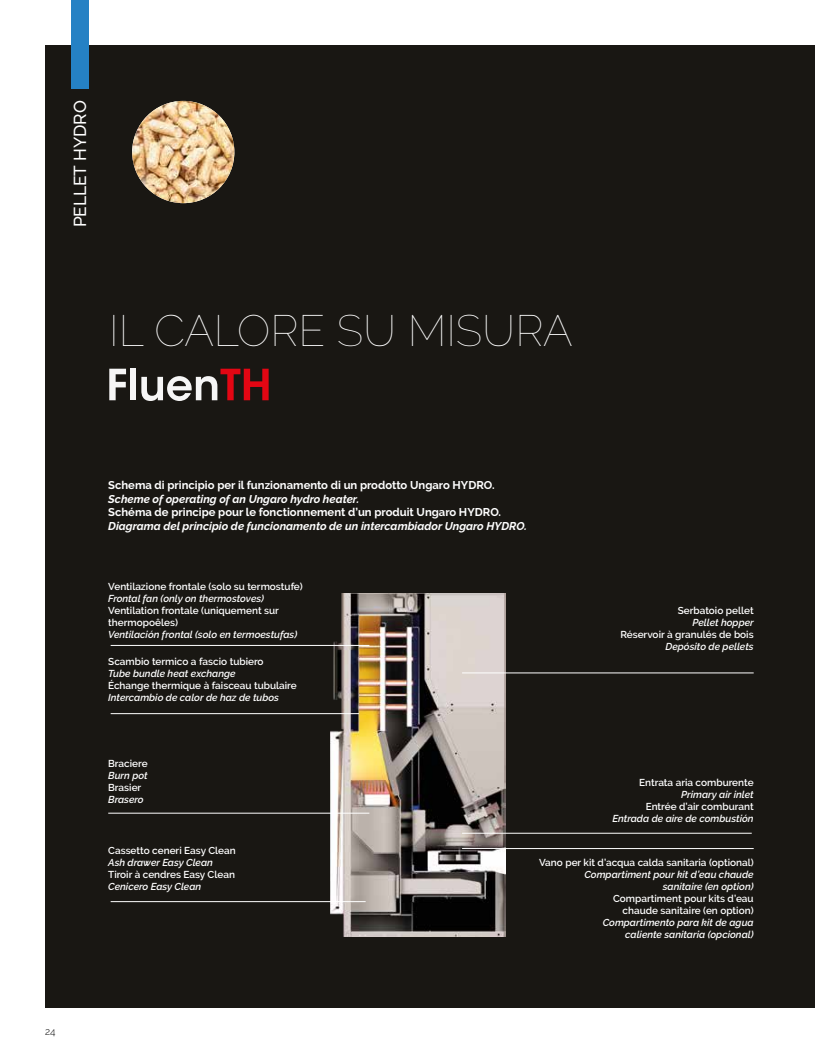
<style>
.page{position:relative;width:815px;height:1053px;background:#fff}
.page>*{position:absolute;margin:0;border:0;box-sizing:border-box;transform-origin:0 0}
.t1{font:100 43.75px "Raleway";color:#fff}
.t2{font:500 17.25px "Raleway";color:#fff}
.t3{font:700 11.25px "Raleway";color:#fff}
.t4{font:italic 700 11.25px "Raleway";color:#fff}
.t5{font:600 10px/12px "Raleway";color:#fff}
.t6{font:italic 600 10px/12px "Raleway";color:#fff;text-align:right}
.t7{font:300 10px "Raleway";color:#000}
</style>
<div class="page">
<div style="left:45px;top:45px;width:770px;height:962px;background:#191713"></div>
<img style="left:132px;top:101px;width:102px;height:102px;border-radius:51px">
<div style="left:71px;top:0;width:18px;height:88px;background:#2581c4"></div>
<svg style="left:109px;top:368px;width:17px;height:32px"></svg>
<div style="left:130px;top:368px;width:6px;height:32px;background:#f6f6f6"></div>
<svg style="left:141px;top:368px;width:128px;height:33px"></svg>
<img style="left:331px;top:594px;width:174px;height:342px">
<hr style="left:462px;top:848px;width:292px;height:1px;background:#fff">
<hr style="left:108px;top:812px;width:261px;height:1px;background:#fff">
<hr style="left:111px;top:645px;width:258px;height:1px;background:#fff">
<hr style="left:111px;top:901px;width:255px;height:1px;background:#fff">
<hr style="left:111px;top:713px;width:248px;height:1px;background:#fff">
<hr style="left:462px;top:672px;width:292px;height:1px;background:#fff">
<hr style="left:462px;top:832px;width:290px;height:1px;background:#fff">
<h2 class="t2" style="left:70px;top:227px;width:129px;rotate:-90deg">PELLET HYDRO</h2>
<h1 class="t1" style="left:109px;top:305px;width:465px">IL CALORE SU MISURA</h1>
<p class="t7" style="left:45px;top:1025px;width:12px">24</p>
<p class="t3" style="left:108px;top:479px;width:388px">Schema di principio per il funzionamento di un prodotto Ungaro HYDRO.</p>
<p class="t4" style="left:108px;top:492px;width:252px">Scheme of operating of an Ungaro hydro heater.</p>
<p class="t3" style="left:108px;top:506px;width:394px">Schéma de principe pour le fonctionnement d’un produit Ungaro HYDRO.</p>
<p class="t4" style="left:108px;top:519px;width:420px">Diagrama del principio de funcionamento de un intercambiador Ungaro HYDRO.</p>
<p class="t5" style="left:108px;top:580px;width:196px">Ventilazione frontale (solo su termostufe)</p>
<p class="t6" style="left:108px;top:592px;width:157px">Frontal fan (only on thermostoves)</p>
<p class="t5" style="left:108px;top:604px;width:172px">Ventilation frontale (uniquement sur thermopoêles)</p>
<p class="t6" style="left:108px;top:628px;width:191px">Ventilación frontal (solo en termoestufas)</p>
<p class="t5" style="left:108px;top:655px;width:157px">Scambio termico a fascio tubiero</p>
<p class="t6" style="left:108px;top:667px;width:129px">Tube bundle heat exchange</p>
<p class="t5" style="left:108px;top:679px;width:190px">Échange thermique à faisceau tubulaire</p>
<p class="t6" style="left:108px;top:691px;width:172px">Intercambio de calor de haz de tubos</p>
<p class="t5" style="left:678px;top:604px;width:77px">Serbatoio pellet</p>
<p class="t6" style="left:692px;top:616px;width:63px">Pellet hopper</p>
<p class="t5" style="left:620px;top:628px;width:135px">Réservoir à granulés de bois</p>
<p class="t6" style="left:666px;top:640px;width:90px">Depósito de pellets</p>
<p class="t5" style="left:108px;top:757px;width:41px">Braciere</p>
<p class="t6" style="left:108px;top:769px;width:41px">Burn pot</p>
<p class="t5" style="left:108px;top:781px;width:35px">Brasier</p>
<p class="t6" style="left:108px;top:793px;width:37px">Brasero</p>
<p class="t5" style="left:108px;top:844px;width:129px">Cassetto ceneri Easy Clean</p>
<p class="t6" style="left:108px;top:856px;width:106px">Ash drawer Easy Clean</p>
<p class="t5" style="left:108px;top:868px;width:128px">Tiroir à cendres Easy Clean</p>
<p class="t6" style="left:108px;top:880px;width:95px">Cenicero Easy Clean</p>
<p class="t5" style="left:639px;top:776px;width:116px">Entrata aria comburente</p>
<p class="t6" style="left:681px;top:788px;width:74px">Primary air inlet</p>
<p class="t5" style="left:646px;top:800px;width:109px">Entrée d’air comburant</p>
<p class="t6" style="left:612px;top:812px;width:143px">Entrada de aire de combustión</p>
<p class="t5" style="left:539px;top:856px;width:216px">Vano per kit d’acqua calda sanitaria (optional)</p>
<p class="t6" style="left:584px;top:868px;width:171px">Compartiment pour kit d’eau chaude sanitaire (en option)</p>
<p class="t5" style="left:613px;top:892px;width:142px;text-align:right">Compartiment pour kits d’eau chaude sanitaire (en option)</p>
<p class="t6" style="left:603px;top:916px;width:153px">Compartimento para kit de agua caliente sanitaria (opcional)</p>
</div>
